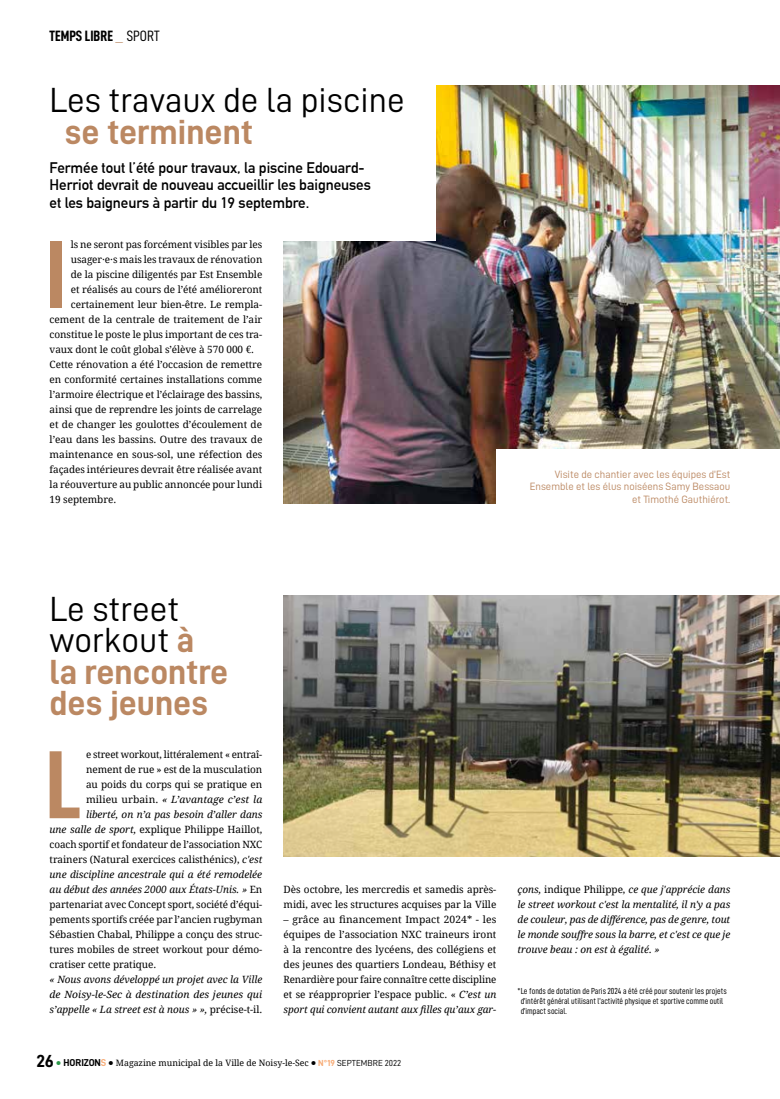
<style>
.page{position:relative;width:780px;height:1099px;background:#fff}
.page>*{position:absolute;margin:0;border:0;box-sizing:border-box;transform-origin:0 0}
.t1{font:97px "D DIN Condensed Bold";color:#bb8862}
.t2{font:35px/31.2px "D DIN";color:#000}
.t3{font:35px/31.2px "D DIN Bold";color:#bb8862}
.t4{font:700 15px/17.5px "DIN Alternate";letter-spacing:-.005em;color:#000}
.t5{font:15px "D DIN Condensed Bold";color:#000}
.t6{font:10.62px/12.5px "D DIN";color:#bb8862;text-align:right}
.t7{font:10px/15px "Droid Serif";letter-spacing:-.005em;color:#000}
.t8{font:italic 10px/15px "Droid Serif";letter-spacing:-.005em;color:#000;text-align:justify}
.t9{font:8.75px/10px "D DIN Condensed";color:#000}
.t10{font:8.75px "Droid Serif";color:#000}
.s1{font-family:"DIN Alternate";font-weight:700;color:#bb8862}
.s2{font-family:"D DIN Condensed"}
.s3{font-family:"D DIN Bold";color:#bb8862}
.s4{font-style:normal}
.s5{font-style:italic}
.s6{font-family:"D DIN Bold";font-size:17.5px}
.s7{font-family:"DIN Alternate";font-weight:700;font-size:11.25px;color:#2b9749}
.s8{font-family:"D DIN Bold";font-size:10px}
.s9{font-family:"D DIN Bold";font-size:10px;color:#f7ad79}
.s10{font-family:"DIN Alternate";font-weight:700;font-size:11.25px}
.s11{font-family:"D DIN Bold";color:#f7ad79}
.s12{font-family:"D DIN"}
</style>
<div class="page">
<img style="left:283px;top:85px;width:497px;height:418px">
<div style="left:496px;top:449px;width:284px;height:78px;background:#fff"></div>
<img style="left:283px;top:595px;width:497px;height:261px">
<div style="left:38px;top:80px;width:397px;height:161px;background:#fff"></div>
<h3 class="t5" style="left:50px;top:27px;width:111px">TEMPS LIBRE <span class="s1">_</span> <span class="s2">SPORT</span></h3>
<h2 class="t2" style="left:50px;top:84px;width:356px">Les travaux de la piscine</h2>
<h2 class="t3" style="left:65px;top:115px;width:190px">se terminent</h2>
<h3 class="t4" style="left:50px;top:158px;width:323px">Fermée tout l’été pour travaux, la piscine Edouard-<br>Herriot devrait de nouveau accueillir les baigneuses et les baigneurs à partir du 19 septembre.</h3>
<h1 class="t1" style="left:45px;top:221px;width:22px">I</h1>
<p class="t7" style="left:71px;top:236px;width:193px">ls ne seront pas forcément visibles par les</p>
<p class="t7" style="left:71px;top:251px;width:193px">usager·e·s mais les travaux de rénovation</p>
<p class="t7" style="left:71px;top:266px;width:193px">de la piscine diligentés par Est Ensemble</p>
<p class="t7" style="left:71px;top:281px;width:193px">et réalisés au cours de l’été amélioreront</p>
<p class="t7" style="left:71px;top:296px;width:193px">certainement leur bien-être. Le rempla-</p>
<p class="t7" style="left:50px;top:311px;width:214px">cement de la centrale de traitement de l’air</p>
<p class="t7" style="left:50px;top:326px;width:214px">constitue le poste le plus important de ces tra-</p>
<p class="t7" style="left:50px;top:341px;width:206px">vaux dont le coût global s’élève à 570 000 €.</p>
<p class="t7" style="left:50px;top:356px;width:214px">Cette rénovation a été l’occasion de remettre</p>
<p class="t7" style="left:50px;top:371px;width:214px">en conformité certaines installations comme</p>
<p class="t7" style="left:50px;top:386px;width:214px">l’armoire électrique et l’éclairage des bassins,</p>
<p class="t7" style="left:50px;top:401px;width:214px">ainsi que de reprendre les joints de carrelage</p>
<p class="t7" style="left:50px;top:416px;width:214px">et de changer les goulottes d’écoulement de</p>
<p class="t7" style="left:50px;top:431px;width:214px">l’eau dans les bassins. Outre des travaux de</p>
<p class="t7" style="left:50px;top:446px;width:214px">maintenance en sous-sol, une réfection des</p>
<p class="t7" style="left:50px;top:461px;width:214px">façades intérieures devrait être réalisée avant</p>
<p class="t7" style="left:50px;top:476px;width:214px">la réouverture au public annoncée pour lundi</p>
<p class="t7" style="left:50px;top:491px;width:68px">19 septembre.</p>
<p class="t6" style="left:529px;top:467px;width:202px">Visite de chantier avec les équipes d’Est<br>Ensemble et les élus noiséens Samy Bessaou et Timothé Gauthiérot.</p>
<h2 class="t2" style="left:50px;top:593px;width:146px">Le street workout <span class="s3">à</span></h2>
<h2 class="t3" style="left:50px;top:655px;width:180px">la rencontre des jeunes</h2>
<h1 class="t1" style="left:46px;top:731px;width:37px">L</h1>
<p class="t7" style="left:86px;top:746px;width:178px">e street workout, littéralement « entraî-</p>
<p class="t7" style="left:86px;top:761px;width:178px">nement de rue » est de la musculation</p>
<p class="t7" style="left:86px;top:776px;width:178px">au poids du corps qui se pratique en</p>
<p class="t8" style="left:86px;top:791px;width:178px"><span class="s4">milieu urbain.</span> « L’avantage c’est la</p>
<p class="t8" style="left:86px;top:806px;width:178px">liberté, on n’a pas besoin d’aller dans</p>
<p class="t7" style="left:50px;top:821px;width:214px"><span class="s5">une salle de sport,</span> explique Philippe Haillot,</p>
<p class="t7" style="left:50px;top:836px;width:214px">coach sportif et fondateur de l’association NXC</p>
<p class="t7" style="left:50px;top:851px;width:214px">trainers (Natural exercices calisthénics), <span class="s5">c'est</span></p>
<p class="t8" style="left:50px;top:866px;width:214px">une discipline ancestrale qui a été remodelée</p>
<p class="t8" style="left:50px;top:881px;width:214px">au début des années 2000 aux États-Unis. » <span class="s4">En</span></p>
<p class="t7" style="left:50px;top:896px;width:214px">partenariat avec Concept sport, société d’équi-</p>
<p class="t7" style="left:50px;top:911px;width:214px">pements sportifs créée par l’ancien rugbyman</p>
<p class="t7" style="left:50px;top:926px;width:214px">Sébastien Chabal, Philippe a conçu des struc-</p>
<p class="t7" style="left:50px;top:941px;width:214px">tures mobiles de street workout pour démo-</p>
<p class="t7" style="left:50px;top:956px;width:108px">cratiser cette pratique.</p>
<p class="t8" style="left:50px;top:971px;width:214px">« Nous avons développé un projet avec la Ville de Noisy-le-Sec à destination des jeunes qui s’appelle « La street est à nous » », <span class="s4">précise-t-il.</span></p>
<p class="t7" style="left:283px;top:881px;width:214px">Dès octobre, les mercredis et samedis après&shy;midi, avec les structures acquises par la Ville</p>
<p class="t7" style="left:283px;top:911px;width:214px;text-align:justify">– grâce au financement Impact 2024* - les équipes de l’association NXC traineurs iront à la rencontre des lycéens, des collégiens et des jeunes des quartiers Londeau, Béthisy et Renardière pour faire connaître cette discipline et se réapproprier l’espace public. « <span class="s5">C’est un sport qui convient autant aux filles qu’aux gar-</span></p>
<p class="t10" style="left:36px;top:1056px;width:366px"><span class="s6">26</span> <span class="s7">•</span> <span class="s8">HORIZON</span><span class="s9">S</span> <span class="s10">•</span> Magazine municipal de la Ville de Noisy-le-Sec <span class="s10">•</span> <span class="s11">N°19</span> <span class="s12">SEPTEMBRE 2022</span></p>
<p class="t8" style="left:517px;top:881px;width:214px">çons, <span class="s4">indique Philippe,</span> ce que j'apprécie dans le street workout c'est la mentalité, il n'y a pas de couleur, pas de différence, pas de genre, tout le monde souffre sous la barre, et c'est ce que je trouve beau : on est à égalité. »</p>
<p class="t9" style="left:520px;top:985px;width:207px;text-indent:-3px">*Le fonds de dotation de Paris 2024 a été créé pour soutenir les projets d’intérêt général utilisant l’activité physique et sportive comme outil d’impact social.</p>
</div>
